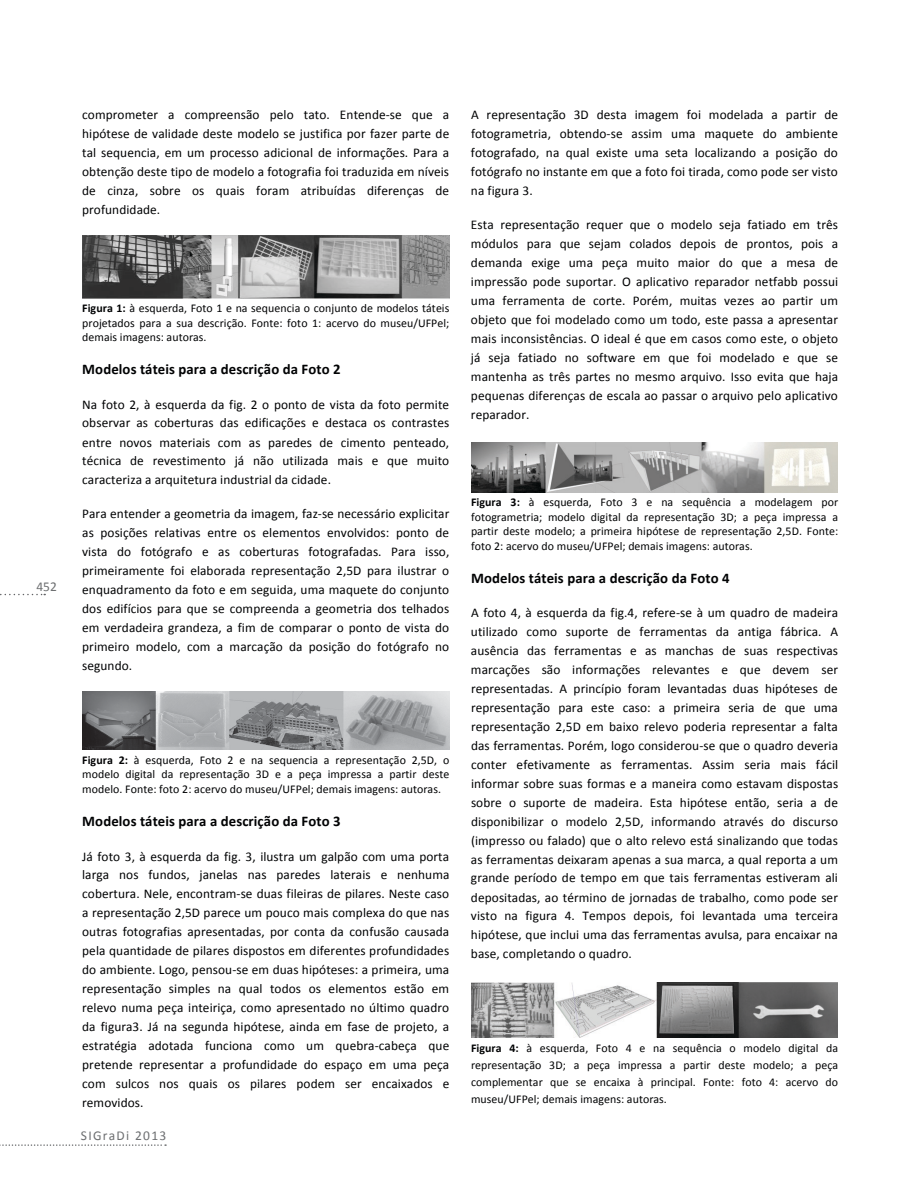
<style>
.page{position:relative;width:918px;height:1188px;background:#fff}
.page>*{position:absolute;margin:0;border:0;box-sizing:border-box;transform-origin:0 0}
.t1{font:700 14.7px "Calibri";letter-spacing:.01em;color:#010203}
.t2{font:13.5px "Calibri";letter-spacing:.1em;color:#6d6f71}
.t3{font:13.35px/18.9px "Calibri";letter-spacing:.005em;color:#010203;text-align:justify}
.t4{font:11.85px/14.5px "Calibri";letter-spacing:.005em;color:#010203;text-align:justify}
.s1{font-weight:700}
</style>
<div class="page">
<svg style="left:0;top:1144px;width:166px;height:2px"></svg>
<svg style="left:0;top:594px;width:45px;height:1px"></svg>
<img style="left:82px;top:235px;width:367px;height:63px">
<img style="left:82px;top:691px;width:367px;height:59px">
<img style="left:471px;top:443px;width:367px;height:49px">
<img style="left:471px;top:982px;width:367px;height:56px">
<p class="t2" style="left:36px;top:578px;width:22px">452</p>
<p class="t3" style="left:82px;top:106px;width:369px">comprometer a compreensão pelo tato. Entende--‐se que a hipótese de validade deste modelo se justifica por fazer parte de tal sequencia, em um processo adicional de informações. Para a obtenção deste tipo de modelo a fotografia foi traduzida em níveis de cinza, sobre os quais foram atribuídas diferenças de profundidade.</p>
<p class="t4" style="left:82px;top:301px;width:369px"><span class="s1">Figura 1:</span> à esquerda, Foto 1 e na sequencia o conjunto de modelos táteis projetados para a sua descrição. Fonte: foto 1: acervo do museu/UFPel; demais imagens: autoras.</p>
<p class="t1" style="left:82px;top:360px;width:260px">Modelos táteis para a descrição da Foto 2</p>
<p class="t3" style="left:82px;top:395px;width:369px">Na foto 2, à esquerda da fig. 2 o ponto de vista da foto permite observar as coberturas das edificações e destaca os contrastes entre novos materiais com as paredes de cimento penteado, técnica de revestimento já não utilizada mais e que muito caracteriza a arquitetura industrial da cidade.</p>
<p class="t3" style="left:82px;top:504px;width:369px">Para entender a geometria da imagem, faz--‐se necessário explicitar as posições relativas entre os elementos envolvidos: ponto de vista do fotógrafo e as coberturas fotografadas. Para isso, primeiramente foi elaborada representação 2,5D para ilustrar o enquadramento da foto e em seguida, uma maquete do conjunto dos edifícios para que se compreenda a geometria dos telhados em verdadeira grandeza, a fim de comparar o ponto de vista do primeiro modelo, com a marcação da posição do fotógrafo no segundo.</p>
<p class="t4" style="left:82px;top:753px;width:369px"><span class="s1">Figura 2:</span> à esquerda, Foto 2 e na sequencia a representação 2,5D, o modelo digital da representação 3D e a peça impressa a partir deste modelo. Fonte: foto 2: acervo do museu/UFPel; demais imagens: autoras.</p>
<p class="t1" style="left:82px;top:811px;width:260px">Modelos táteis para a descrição da Foto 3</p>
<p class="t3" style="left:82px;top:847px;width:369px">Já foto 3, à esquerda da fig. 3, ilustra um galpão com uma porta larga nos fundos, janelas nas paredes laterais e nenhuma cobertura. Nele, encontram--‐se duas fileiras de pilares. Neste caso a representação 2,5D parece um pouco mais complexa do que nas outras fotografias apresentadas, por conta da confusão causada pela quantidade de pilares dispostos em diferentes profundidades do ambiente. Logo, pensou--‐se em duas hipóteses: a primeira, uma representação simples na qual todos os elementos estão em relevo numa peça inteiriça, como apresentado no último quadro da figura3. Já na segunda hipótese, ainda em fase de projeto, a estratégia adotada funciona como um quebra--‐cabeça que pretende representar a profundidade do espaço em uma peça com sulcos nos quais os pilares podem ser encaixados e removidos.</p>
<p class="t2" style="left:81px;top:1127px;width:87px">SIGraDi 2013</p>
<p class="t3" style="left:471px;top:105px;width:369px">A representação 3D desta imagem foi modelada a partir de fotogrametria, obtendo--‐se assim uma maquete do ambiente fotografado, na qual existe uma seta localizando a posição do fotógrafo no instante em que a foto foi tirada, como pode ser visto na figura 3.</p>
<p class="t3" style="left:471px;top:215px;width:369px">Esta representação requer que o modelo seja fatiado em três módulos para que sejam colados depois de prontos, pois a demanda exige uma peça muito maior do que a mesa de impressão pode suportar. O aplicativo reparador netfabb possui uma ferramenta de corte. Porém, muitas vezes ao partir um objeto que foi modelado como um todo, este passa a apresentar mais inconsistências. O ideal é que em casos como este, o objeto já seja fatiado no software em que foi modelado e que se mantenha as três partes no mesmo arquivo. Isso evita que haja pequenas diferenças de escala ao passar o arquivo pelo aplicativo reparador.</p>
<p class="t4" style="left:471px;top:495px;width:369px"><span class="s1">Figura 3:</span> à esquerda, Foto 3 e na sequência a modelagem por fotogrametria; modelo digital da representação 3D; a peça impressa a partir deste modelo; a primeira hipótese de representação 2,5D. Fonte: foto 2: acervo do museu/UFPel; demais imagens: autoras.</p>
<p class="t1" style="left:471px;top:568px;width:260px">Modelos táteis para a descrição da Foto 4</p>
<p class="t3" style="left:471px;top:603px;width:369px">A foto 4, à esquerda da fig.4, refere--‐se à um quadro de madeira utilizado como suporte de ferramentas da antiga fábrica. A ausência das ferramentas e as manchas de suas respectivas marcações são informações relevantes e que devem ser representadas. A princípio foram levantadas duas hipóteses de representação para este caso: a primeira seria de que uma representação 2,5D em baixo relevo poderia representar a falta das ferramentas. Porém, logo considerou--‐se que o quadro deveria conter efetivamente as ferramentas. Assim seria mais fácil informar sobre suas formas e a maneira como estavam dispostas sobre o suporte de madeira. Esta hipótese então, seria a de disponibilizar o modelo 2,5D, informando através do discurso (impresso ou falado) que o alto relevo está sinalizando que todas as ferramentas deixaram apenas a sua marca, a qual reporta a um grande período de tempo em que tais ferramentas estiveram ali depositadas, ao término de jornadas de trabalho, como pode ser visto na figura 4. Tempos depois, foi levantada uma terceira hipótese, que inclui uma das ferramentas avulsa, para encaixar na base, completando o quadro.</p>
<p class="t4" style="left:471px;top:1040px;width:369px;line-height:16.8px"><span class="s1">Figura 4:</span> à esquerda, Foto 4 e na sequência o modelo digital da representação 3D; a peça impressa a partir deste modelo; a peça complementar que se encaixa à principal. Fonte: foto 4: acervo do museu/UFPel; demais imagens: autoras.</p>
</div>
